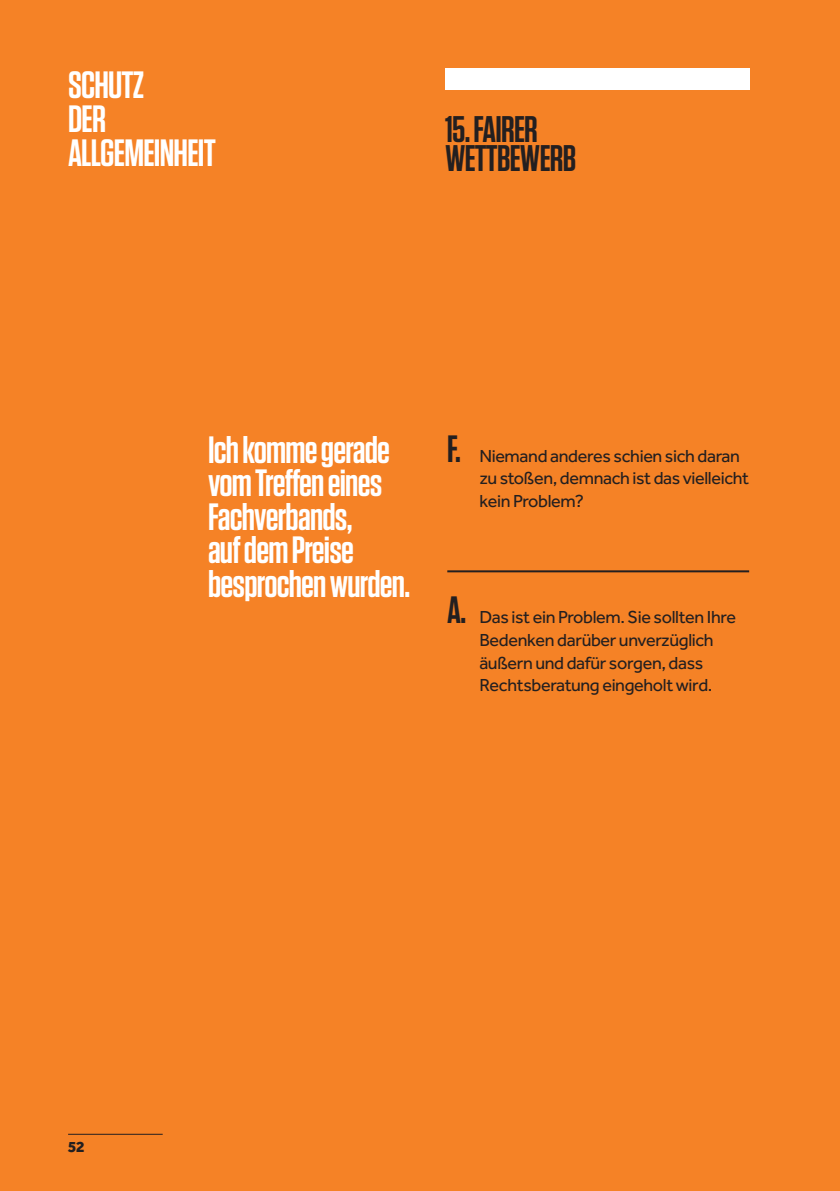
<style>
.page{position:relative;width:840px;height:1191px;background:#fff}
.page>*{position:absolute;margin:0;border:0;box-sizing:border-box;transform-origin:0 0}
.t1{font:600 38px/33.6px "Tungsten";letter-spacing:-.02em;color:#fff}
.t2{font:600 37px/28.8px "Tungsten";letter-spacing:-.02em;color:#231f20}
.t3{font:18px/22.6px "Effra";letter-spacing:-.02em;color:#231f20}
.t4{font:800 16px "Effra";color:#231f20}
.s1{font-family:"Tungsten";font-weight:600;font-size:38px}
</style>
<div class="page">
<div style="left:0;top:0;width:839px;height:1191px;background:#f58226"></div>
<hr style="left:447px;top:570px;width:301px;height:2px;background:#231f20">
<div style="left:445px;top:68px;width:303px;height:22px;background:#fff"></div>
<hr style="left:68px;top:1134px;width:95px;height:1px;background:#231f20">
<h1 class="t1" style="left:68px;top:69px;width:149px">SCHUTZ<br>DER<br>ALLGEMEINHEIT</h1>
<h2 class="t2" style="left:445px;top:115px;width:133px">15. FAIRER<br>WETTBEWERB</h2>
<h1 class="t1" style="left:208px;top:433px;width:203px">Ich komme gerade vom Treffen eines<br>Fachverbands,<br>auf dem Preise besprochen wurden.</h1>
<p class="t3" style="left:479px;top:444px;width:271px;text-indent:-32px"><span class="s1">F.</span> Niemand anderes schien sich daran zu stoßen, demnach ist das vielleicht kein Problem?</p>
<p class="t3" style="left:447px;top:606px;width:290px;text-align:center"><span class="s1">A.</span> Das ist ein Problem. Sie sollten Ihre Bedenken darüber unverzüglich äußern und dafür sorgen, dass Rechtsberatung eingeholt wird.</p>
<p class="t4" style="left:68px;top:1137px;width:18px">52</p>
</div>
